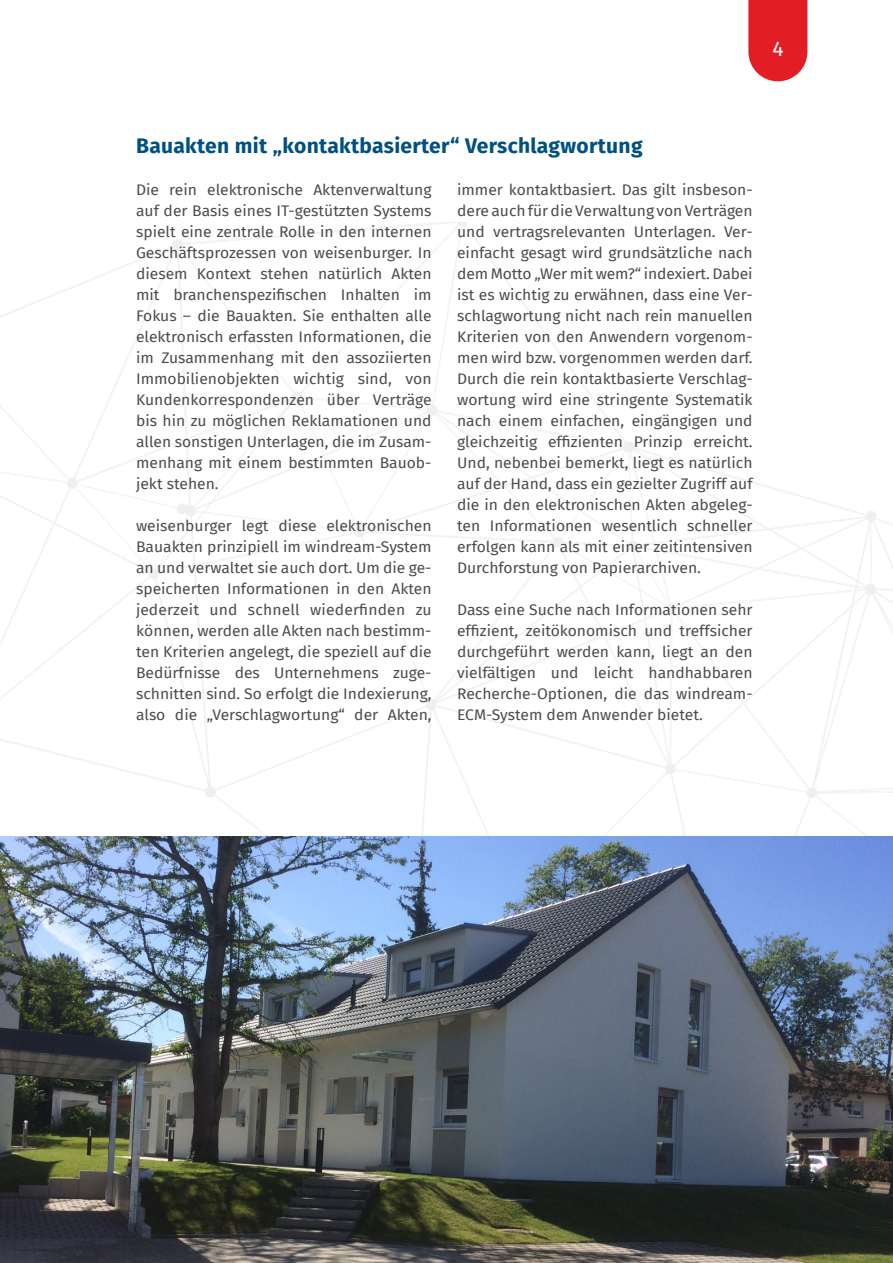
<style>
.page{position:relative;width:893px;height:1263px;background:#fff}
.page>*{position:absolute;margin:0;border:0;box-sizing:border-box;transform-origin:0 0}
.Überschrift_1{font:700 21px "Fira Sans";letter-spacing:.015em;color:#015082}
.t1{font:21px "Fira Sans";color:#fff}
.Fließext{font:15px/21px "Fira Sans";color:#4b4c4d;text-align:justify;scale:1.04 1}
</style>
<div class="page">
<img style="left:0;top:222px;width:893px;height:615px">
<img style="left:0;top:837px;width:893px;height:426px">
<svg style="left:748px;top:0;width:59px;height:81px;background:#e52e37"></svg>
<h1 class="t1" style="left:772px;top:33px;width:13px">4</h1>
<p class="Überschrift_1" style="left:136px;top:128px;width:508px">Bauakten mit „kontaktbasierter“ Verschlagwortung</p>
<p class="Fließext" style="left:136px;top:179px;width:286px">Die rein elektronische Aktenverwaltung auf der Basis eines IT-gestützten Systems spielt eine zentrale Rolle in den internen Geschäftsprozessen von weisenburger. In diesem Kontext stehen natürlich Akten mit branchenspezifischen Inhalten im Fokus – die Bauakten. Sie enthalten alle elektronisch erfassten Informationen, die im Zusammenhang mit den assoziierten Immobilienobjekten wichtig sind, von Kundenkorrespondenzen über Verträge bis hin zu möglichen Reklamationen und allen sonstigen Unterlagen, die im Zusam&shy;menhang mit einem bestimmten Bauob&shy;jekt stehen.</p>
<p class="Fließext" style="left:136px;top:515px;width:286px">weisenburger legt diese elektronischen Bauakten prinzipiell im windream-System an und verwaltet sie auch dort. Um die ge&shy;speicherten Informationen in den Akten jederzeit und schnell wiederfinden zu können, werden alle Akten nach bestimm&shy;ten Kriterien angelegt, die speziell auf die Bedürfnisse des Unternehmens zuge&shy;schnitten sind. So erfolgt die Indexierung, also die „Verschlagwortung“ der Akten,</p>
<p class="Fließext" style="left:457px;top:179px;width:286px">immer kontaktbasiert. Das gilt insbeson&shy;dere auch für die Verwaltung von Verträgen und vertragsrelevanten Unterlagen. Ver&shy;einfacht gesagt wird grundsätzliche nach dem Motto „Wer mit wem?“ indexiert. Dabei ist es wichtig zu erwähnen, dass eine Ver&shy;schlagwortung nicht nach rein manuellen Kriterien von den Anwendern vorgenom&shy;men wird bzw. vorgenommen werden darf.<br>Durch die rein kontaktbasierte Verschlag&shy;wortung wird eine stringente Systematik nach einem einfachen, eingängigen und gleichzeitig effizienten Prinzip erreicht.<br>Und, nebenbei bemerkt, liegt es natürlich auf der Hand, dass ein gezielter Zugriff auf die in den elektronischen Akten abgeleg&shy;ten Informationen wesentlich schneller erfolgen kann als mit einer zeitintensiven Durchforstung von Papierarchiven.</p>
<p class="Fließext" style="left:457px;top:599px;width:286px">Dass eine Suche nach Informationen sehr effizient, zeitökonomisch und treffsicher durchgeführt werden kann, liegt an den vielfältigen und leicht handhabbaren Recherche-Optionen, die das windream-ECM-System dem Anwender bietet.</p>
</div>
